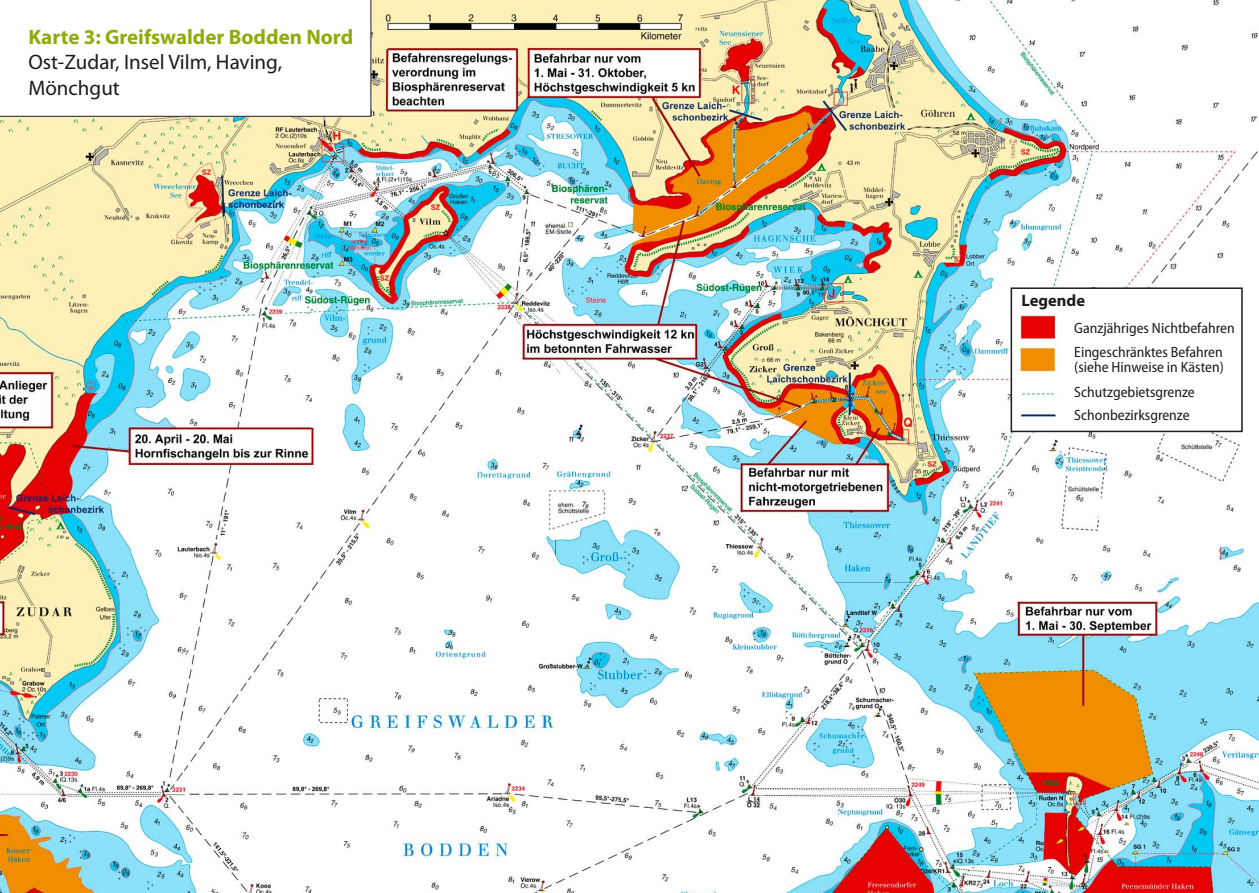
<style>
.page{position:relative;width:1259px;height:893px;background:#fff}
.page>*{position:absolute;margin:0;border:0;box-sizing:border-box;transform-origin:0 0}
.t1{font:21px/25.2px "Myriad Pro";color:#1b1c20}
.t2{font:700 21px "Myriad Pro";color:#90ac09}
.t3{font:700 16.5px "Myriad Pro";color:#1b1c20}
.t4{font:semi-condensed 15px/23.5px "Myriad Pro";color:#1b1c20}
</style>
<div class="page">
<img style="left:0;top:0;width:1259px;height:893px">
<svg style="left:0;top:0;width:371px;height:116px"></svg>
<img style="left:373px;top:5px;width:321px;height:35px">
<div style="left:1011px;top:288px;width:231px;height:143px;background:#fff"></div>
<div style="left:1010px;top:287px;width:232px;height:145px;border:2px solid #1b1c20"></div>
<img style="left:1020px;top:315px;width:37px;height:102px">
<h1 class="t2" style="left:28px;top:25px;width:326px">Karte 3: Greifswalder Bodden Nord</h1>
<h1 class="t1" style="left:28px;top:50px;width:255px">Ost-Zudar, Insel Vilm, Having,<br>Mönchgut</h1>
<p class="t3" style="left:1021px;top:291px;width:65px">Legende</p>
<p class="t4" style="left:1074px;top:317px;width:162px">Ganzjähriges Nichtbefahren<br>Eingeschränktes Befahren</p>
<p class="t4" style="left:1074px;top:354px;width:151px;line-height:25.7px">(siehe Hinweise in Kästen)<br>Schutzgebietsgrenze</p>
<p class="t4" style="left:1074px;top:404px;width:117px">Schonbezirksgrenze</p>
</div>
